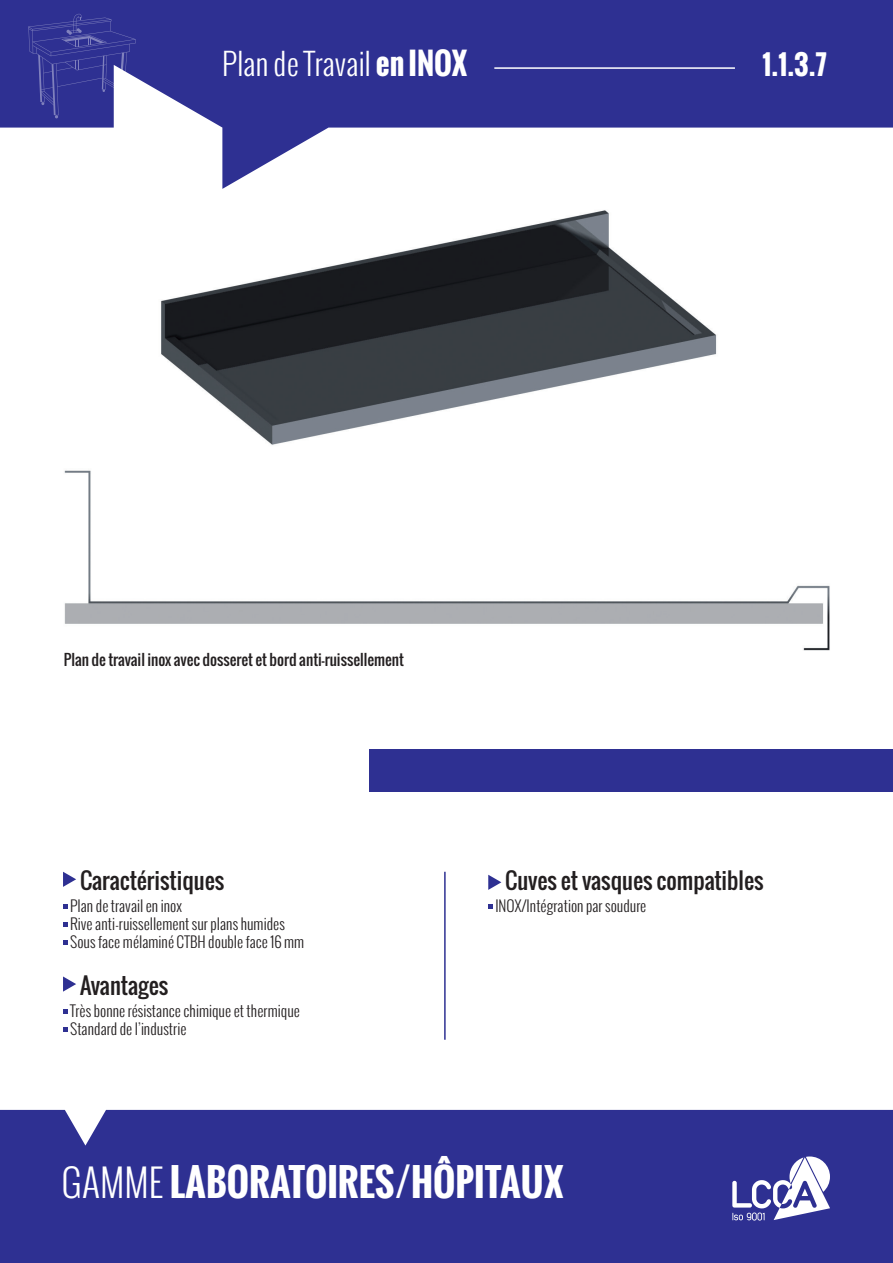
<style>
.page{position:relative;width:893px;height:1263px;background:#fff}
.page>*{position:absolute;margin:0;border:0;box-sizing:border-box;transform-origin:0 0}
.t1{font:700 37.5px "Oswald";color:#fff}
.t2{font:300 30px "Oswald";color:#fff}
.t3{font:700 27px "Oswald";color:#fff}
.t4{font:22.5px "Oswald";color:#231f20}
.t5{font:300 15px/18px "Oswald";color:#231f20}
.t6{font:15px "Oswald";color:#231f20}
.s1{font-weight:700}
.s2{font-weight:300}
</style>
<div class="page">
<img style="left:64px;top:470px;width:766px;height:180px">
<img style="left:161px;top:210px;width:556px;height:235px">
<div style="left:0;top:1110px;width:893px;height:153px;background:#2e3092"></div>
<svg style="left:0;top:0;width:893px;height:189px;fill:#2e3092"></svg>
<svg style="left:732px;top:1156px;width:98px;height:64px"></svg>
<svg style="left:28px;top:14px;width:108px;height:104px;background:#484a9f"></svg>
<hr style="left:494px;top:67px;width:241px;height:2px;background:#fff">
<svg style="left:63px;top:872px;width:13px;height:15px"></svg>
<svg style="left:63px;top:904px;width:5px;height:5px"></svg>
<svg style="left:63px;top:922px;width:5px;height:5px"></svg>
<svg style="left:63px;top:940px;width:5px;height:5px"></svg>
<svg style="left:63px;top:976px;width:13px;height:16px"></svg>
<svg style="left:63px;top:1009px;width:5px;height:5px"></svg>
<svg style="left:63px;top:1027px;width:5px;height:5px"></svg>
<hr style="left:444px;top:872px;width:2px;height:168px;background:#2e3092">
<svg style="left:488px;top:875px;width:13px;height:15px"></svg>
<svg style="left:488px;top:904px;width:5px;height:5px"></svg>
<div style="left:369px;top:749px;width:524px;height:43px;background:#2e3092"></div>
<h2 class="t2" style="left:222px;top:43px;width:247px">Plan de Travail <span class="s1">en INOX</span></h2>
<h3 class="t3" style="left:763px;top:45px;width:66px">1.1.3.7</h3>
<p class="t6" style="left:64px;top:648px;width:342px">Plan de travail inox avec dosseret et bord anti-ruissellement</p>
<h3 class="t4" style="left:80px;top:863px;width:146px">Caractéristiques</h3>
<p class="t5" style="left:70px;top:897px;width:236px">Plan de travail en inox<br>Rive anti-ruissellement sur plans humides<br>Sous face mélaminé CTBH double face 16 mm</p>
<h3 class="t4" style="left:80px;top:968px;width:90px">Avantages</h3>
<p class="t5" style="left:70px;top:1001px;width:231px">Très bonne résistance chimique et thermique<br>Standard de l’industrie</p>
<h3 class="t4" style="left:505px;top:863px;width:260px">Cuves et vasques compatibles</h3>
<p class="t5" style="left:495px;top:897px;width:153px">INOX/Intégration par soudure</p>
<h1 class="t1" style="left:62px;top:1154px;width:504px"><span class="s2">GAMME</span> LABORATOIRES/HÔPITAUX</h1>
</div>
